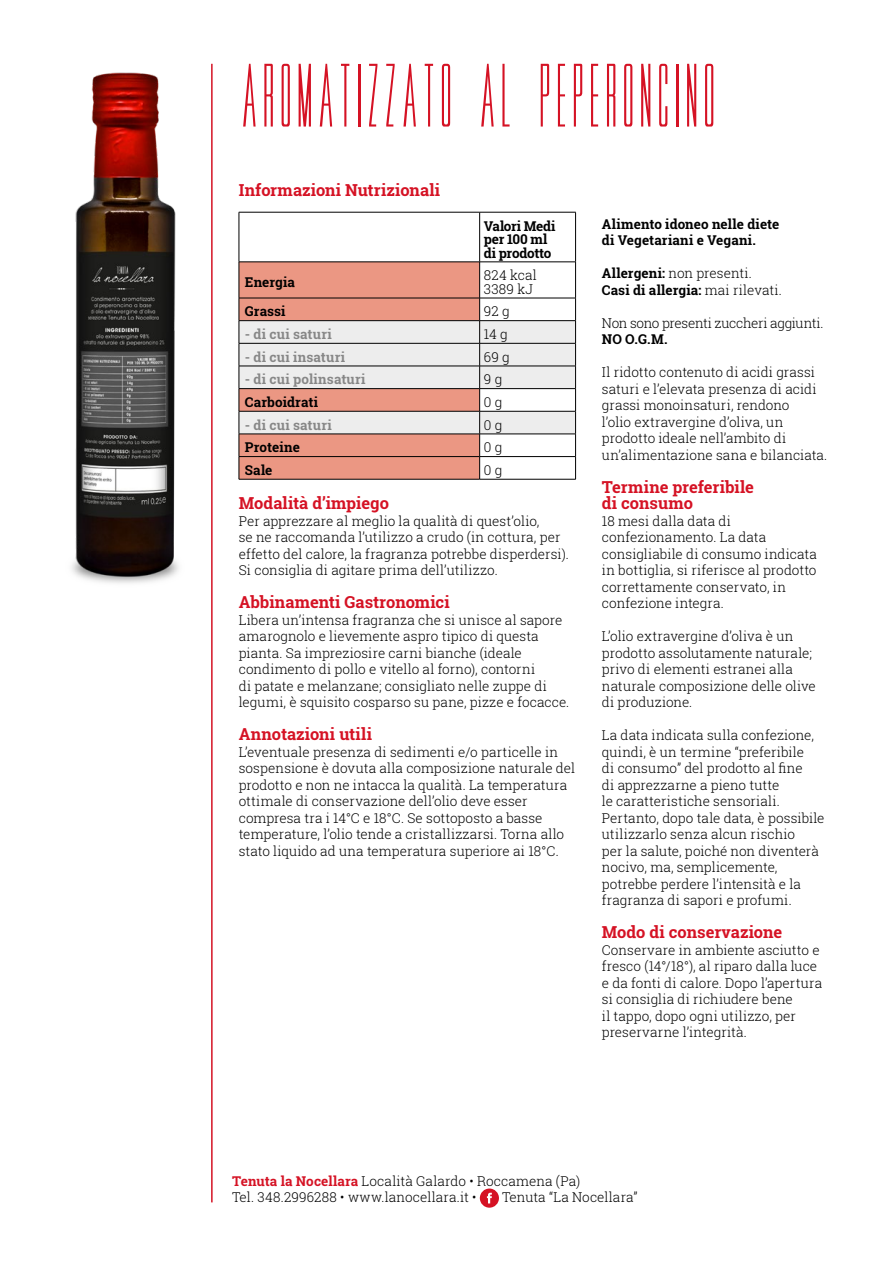
<style>
.page{position:relative;width:893px;height:1263px;background:#fff}
.page>*{position:absolute;margin:0;border:0;box-sizing:border-box;transform-origin:0 0}
.t1{font:90px "Movie Letters";color:#d51224}
.t2{font:700 16.5px/16.5px "Roboto Slab";color:#d51224}
.t3{font:300 13.5px/16.5px "Roboto Slab";letter-spacing:.005em;color:#000}
.t4{font:700 13.5px/16.5px "Roboto Slab";letter-spacing:.005em;color:#000}
.t5{font:700 13.5px "Roboto Slab";letter-spacing:.015em;color:#878787}
.t6{font:300 13.5px "Roboto Slab";letter-spacing:-.025em;color:#000}
.t7{font:700 13.5px/13.5px "Roboto Slab";letter-spacing:-.02em;color:#000}
.s1{font-weight:300}
.s2{font-weight:700;color:#d51224}
</style>
<div class="page">
<img style="left:71px;top:72px;width:108px;height:511px">
<hr style="left:211px;top:64px;width:2px;height:1138px;background:#d51224">
<div style="left:240px;top:263px;width:239px;height:35px;background:#eb9783"></div>
<hr style="left:239px;top:212px;width:241px;height:1px;background:#000">
<hr style="left:239px;top:212px;width:1px;height:50px;background:#000">
<hr style="left:480px;top:212px;width:96px;height:1px;background:#000">
<hr style="left:479px;top:212px;width:1px;height:50px;background:#000">
<hr style="left:575px;top:212px;width:1px;height:50px;background:#000">
<hr style="left:239px;top:262px;width:241px;height:1px;background:#000">
<hr style="left:239px;top:262px;width:1px;height:36px;background:#000">
<hr style="left:480px;top:262px;width:96px;height:1px;background:#000">
<hr style="left:479px;top:262px;width:1px;height:36px;background:#000">
<hr style="left:575px;top:262px;width:1px;height:36px;background:#000">
<svg style="left:239px;top:298px;width:337px;height:181px;background:#e2c6bf"></svg>
<hr style="left:239px;top:479px;width:241px;height:1px;background:#000">
<hr style="left:480px;top:479px;width:96px;height:1px;background:#000">
<svg style="left:480px;top:1188px;width:19px;height:20px"></svg>
<h1 class="t1" style="left:239px;top:52px;width:480px">AROMATIZZATO Al PEPERONCINO</h1>
<p class="t2" style="left:239px;top:181px;width:203px">Informazioni Nutrizionali</p>
<p class="t7" style="left:484px;top:219px;width:73px">Valori Medi per 100 ml di prodotto</p>
<p class="t4" style="left:245px;top:274px;width:52px">Energia</p>
<p class="t3" style="left:484px;top:268px;width:55px;line-height:13.5px">824 kcal<br>3389 kJ</p>
<p class="t4" style="left:245px;top:303px;width:42px">Grassi</p>
<p class="t3" style="left:484px;top:303px;width:27px">92 g</p>
<p class="t5" style="left:245px;top:325px;width:88px">- di cui saturi</p>
<p class="t3" style="left:484px;top:326px;width:25px">14 g</p>
<p class="t5" style="left:245px;top:348px;width:102px">- di cui insaturi</p>
<p class="t3" style="left:484px;top:348px;width:27px">69 g</p>
<p class="t5" style="left:245px;top:370px;width:122px">- di cui polinsaturi</p>
<p class="t3" style="left:484px;top:371px;width:20px">9 g</p>
<p class="t4" style="left:245px;top:394px;width:75px">Carboidrati</p>
<p class="t3" style="left:484px;top:394px;width:20px">0 g</p>
<p class="t5" style="left:245px;top:415px;width:88px">- di cui saturi</p>
<p class="t3" style="left:484px;top:416px;width:20px">0 g</p>
<p class="t4" style="left:245px;top:439px;width:56px">Proteine</p>
<p class="t3" style="left:484px;top:439px;width:20px">0 g</p>
<p class="t4" style="left:245px;top:462px;width:29px">Sale</p>
<p class="t3" style="left:484px;top:461px;width:20px">0 g</p>
<p class="t2" style="left:239px;top:495px;width:152px">Modalità d’impiego</p>
<p class="t3" style="left:239px;top:512px;width:332px">Per apprezzare al meglio la qualità di quest’olio,<br>se ne raccomanda l’utilizzo a crudo (in cottura, per effetto del calore, la fragranza potrebbe disperdersi).<br>Si consiglia di agitare prima dell’utilizzo.</p>
<p class="t2" style="left:239px;top:594px;width:212px">Abbinamenti Gastronomici</p>
<p class="t3" style="left:239px;top:611px;width:332px">Libera un’intensa fragranza che si unisce al sapore amarognolo e lievemente aspro tipico di questa pianta. Sa impreziosire carni bianche (ideale condimento di pollo e vitello al forno), contorni<br>di patate e melanzane; consigliato nelle zuppe di legumi, è squisito cosparso su pane, pizze e focacce.</p>
<p class="t2" style="left:239px;top:726px;width:135px">Annotazioni utili</p>
<p class="t3" style="left:239px;top:743px;width:338px">L’eventuale presenza di sedimenti e/o particelle in sospensione è dovuta alla composizione naturale del prodotto e non ne intacca la qualità. La temperatura ottimale di conservazione dell’olio deve esser compresa tra i 14°C e 18°C. Se sottoposto a basse temperature, l’olio tende a cristallizzarsi. Torna allo stato liquido ad una temperatura superiore ai 18°C.</p>
<p class="t4" style="left:602px;top:215px;width:179px">Alimento idoneo nelle diete di Vegetariani e Vegani.</p>
<p class="t4" style="left:602px;top:265px;width:182px">Allergeni: <span class="s1">non presenti.<br></span>Casi di allergia: <span class="s1">mai rilevati.</span></p>
<p class="t6" style="left:602px;top:314px;width:223px">Non sono presenti zuccheri aggiunti.</p>
<p class="t4" style="left:602px;top:331px;width:67px">NO O.G.M.</p>
<p class="t3" style="left:602px;top:364px;width:227px">Il ridotto contenuto di acidi grassi saturi e l’elevata presenza di acidi grassi monoinsaturi, rendono<br>l’olio extravergine d’oliva, un prodotto ideale nell’ambito di un’alimentazione sana e bilanciata.</p>
<p class="t2" style="left:602px;top:478px;width:154px">Termine preferibile di consumo</p>
<p class="t3" style="left:602px;top:512px;width:216px">18 mesi dalla data di confezionamento. La data consigliabile di consumo indicata in bottiglia, si riferisce al prodotto correttamente conservato, in confezione integra.</p>
<p class="t3" style="left:602px;top:628px;width:215px">L’olio extravergine d’oliva è un prodotto assolutamente naturale; privo di elementi estranei alla naturale composizione delle olive di produzione.</p>
<p class="t3" style="left:602px;top:727px;width:224px">La data indicata sulla confezione, quindi, è un termine “preferibile<br>di consumo” del prodotto al fine<br>di apprezzarne a pieno tutte<br>le caratteristiche sensoriali.<br>Pertanto, dopo tale data, è possibile utilizzarlo senza alcun rischio<br>per la salute, poiché non diventerà nocivo, ma, semplicemente, potrebbe perdere l’intensità e la fragranza di sapori e profumi.</p>
<p class="t2" style="left:602px;top:924px;width:182px">Modo di conservazione</p>
<p class="t3" style="left:602px;top:941px;width:222px">Conservare in ambiente asciutto e fresco (14°/18°), al riparo dalla luce e da fonti di calore. Dopo l’apertura si consiglia di richiudere bene<br>il tappo, dopo ogni utilizzo, per preservarne l’integrità.</p>
<p class="t3" style="left:232px;top:1172px;width:349px"><span class="s2">Tenuta la Nocellara</span> Località Galardo • Roccamena (Pa)<br>Tel. 348.2996288 • www.lanocellara.it •</p>
<p class="t3" style="left:502px;top:1189px;width:137px">Tenuta “La Nocellara”</p>
</div>
